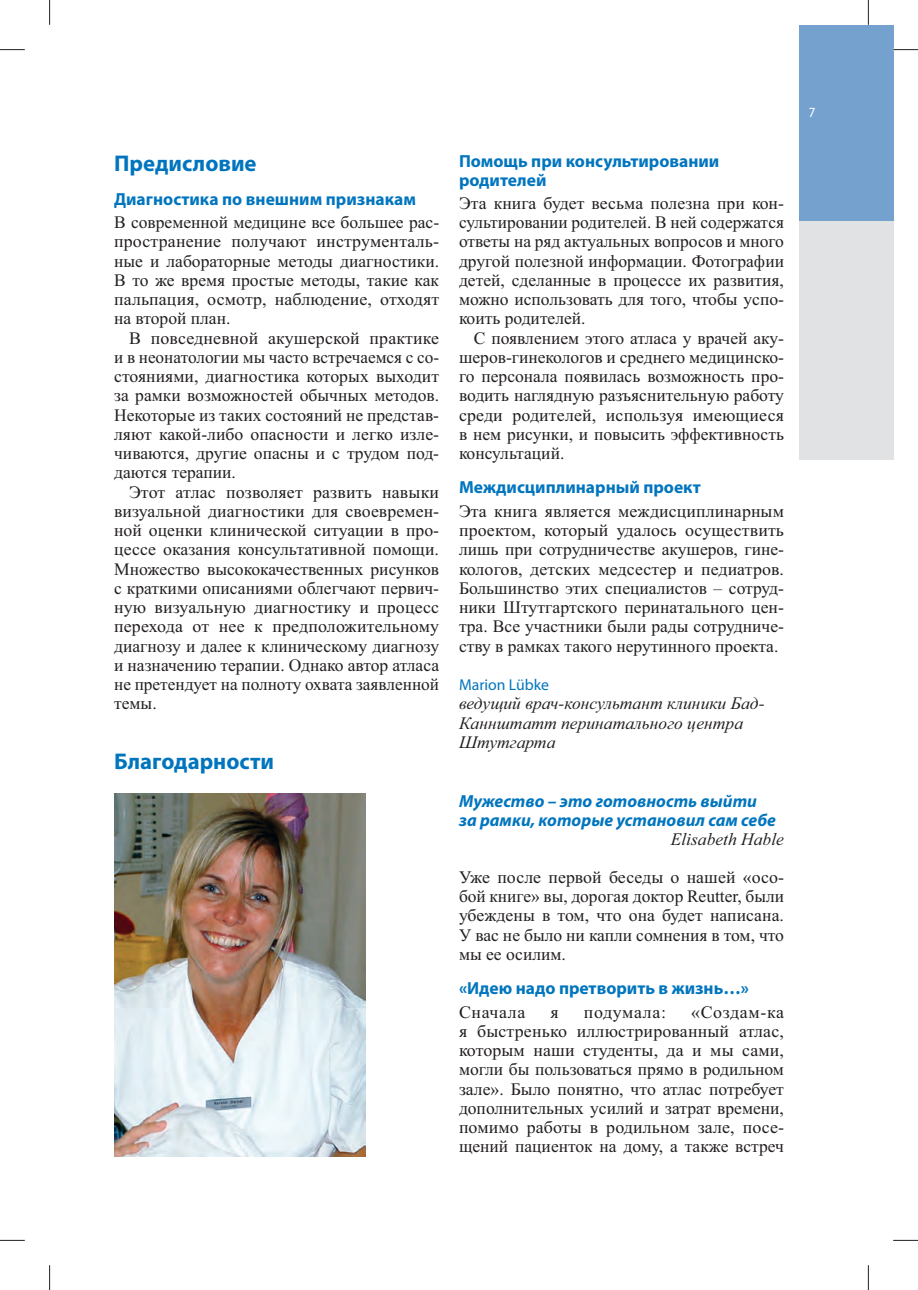
<style>
.page{position:relative;width:918px;height:1290px;background:#fff}
.page>*{position:absolute;margin:0;border:0;box-sizing:border-box;transform-origin:0 0}
.t1{font:700 22.75px "Myriad Pro";color:#0075be}
.t2{font:17.5px/19.2px "Times New Roman";color:#231f20;text-align:justify}
.t3{font:700 17.5px/19.2px "Myriad Pro";color:#0075be}
.t4{font:italic 17.5px/19.2px "Times New Roman";color:#231f20}
.t5{font:italic 700 17.5px/19.2px "Myriad Pro";color:#0075be}
.t6{font:17.5px "Times New Roman";letter-spacing:.035em;color:#231f20}
.t7{font:15.75px "Myriad Pro";color:#0075be}
.t8{font:semi-condensed 14px "Myriad Pro";color:#fff}
</style>
<div class="page">
<div style="left:799px;top:25px;width:94px;height:196px;background:#75a1cf"></div>
<div style="left:799px;top:221px;width:94px;height:238px;background:#e1e2e4"></div>
<img style="left:114px;top:793px;width:252px;height:363px">
<svg style="left:0;top:49px;width:25px;height:1px"></svg>
<svg style="left:893px;top:49px;width:25px;height:1px"></svg>
<svg style="left:0;top:1240px;width:25px;height:1px"></svg>
<svg style="left:893px;top:1240px;width:25px;height:1px"></svg>
<svg style="left:49px;top:0;width:1px;height:25px"></svg>
<svg style="left:49px;top:1265px;width:1px;height:25px"></svg>
<svg style="left:868px;top:0;width:1px;height:25px"></svg>
<svg style="left:868px;top:1265px;width:1px;height:25px"></svg>
<h1 class="t1" style="left:114px;top:150px;width:144px">Предисловие</h1>
<p class="t3" style="left:114px;top:189px;width:303px">Диагностика по внешним признакам</p>
<p class="t2" style="left:114px;top:214px;width:326px">В современной медицине все большее рас&shy;пространение получают инструменталь&shy;ные и лабораторные методы диагностики.<br>В то же время простые методы, такие как пальпация, осмотр, наблюдение, отходят на второй план.</p>
<p class="t2" style="left:114px;top:330px;width:326px;text-indent:15px">В повседневной акушерской практике и в неонатологии мы часто встречаемся с со&shy;стояниями, диагностика которых выходит за рамки возможностей обычных методов.<br>Некоторые из таких состояний не представ&shy;ляют какой-либо опасности и легко изле&shy;чиваются, другие опасны и с трудом под&shy;даются терапии.</p>
<p class="t2" style="left:114px;top:484px;width:326px;text-indent:15px">Этот атлас позволяет развить навыки визуальной диагностики для своевремен&shy;ной оценки клинической ситуации в про&shy;цессе оказания консультативной помощи.<br>Множество высококачественных рисунков с краткими описаниями облегчают первич&shy;ную визуальную диагностику и процесс перехода от нее к предположительному диагнозу и далее к клиническому диагнозу и назначению терапии. Однако автор атласа не претендует на полноту охвата заявленной темы.</p>
<h1 class="t1" style="left:114px;top:747px;width:162px">Благодарности</h1>
<p class="t3" style="left:459px;top:151px;width:262px">Помощь при консультировании родителей</p>
<p class="t2" style="left:459px;top:195px;width:326px">Эта книга будет весьма полезна при кон&shy;сультировании родителей. В ней содержатся ответы на ряд актуальных вопросов и много другой полезной информации. Фотографии детей, сделанные в процессе их развития, можно использовать для того, чтобы успо&shy;коить родителей.</p>
<p class="t2" style="left:459px;top:330px;width:326px;text-indent:15px">С появлением этого атласа у врачей аку&shy;шеров-гинекологов и среднего медицинско&shy;го персонала появилась возможность про&shy;водить наглядную разъяснительную работу среди родителей, используя имеющиеся в нем рисунки, и повысить эффективность консультаций.</p>
<p class="t3" style="left:459px;top:478px;width:243px">Междисциплинарный проект</p>
<p class="t2" style="left:459px;top:503px;width:326px">Эта книга является междисциплинарным проектом, который удалось осуществить лишь при сотрудничестве акушеров, гине&shy;кологов, детских медсестер и педиатров.<br>Большинство этих специалистов – сотруд&shy;ники Штутгартского перинатального цен&shy;тра. Все участники были рады сотрудниче&shy;ству в рамках такого нерутинного проекта.</p>
<p class="t7" style="left:459px;top:679px;width:92px">Marion Lübke</p>
<p class="t4" style="left:459px;top:694px;width:307px">ведущий врач-консультант клиники Бад-<br>Каннштатт перинатального центра<br>Штутгарта</p>
<p class="t5" style="left:459px;top:791px;width:318px">Мужество – это готовность выйти за рамки, которые установил сам себе</p>
<p class="t4" style="left:671px;top:829px;width:115px">Elisabeth Hable</p>
<p class="t2" style="left:459px;top:869px;width:326px">Уже после первой беседы о нашей «осо&shy;бой книге» вы, дорогая доктор Reutter, были убеждены в том, что она будет написана.<br>У вас не было ни капли сомнения в том, что мы ее осилим.</p>
<p class="t3" style="left:459px;top:978px;width:291px">«Идею надо претворить в жизнь…»</p>
<p class="t6" style="left:459px;top:1005px;width:68px">Сначала</p>
<p class="t2" style="left:550px;top:1004px;width:10px">я</p>
<p class="t6" style="left:584px;top:1005px;width:83px">подумала:</p>
<p class="t2" style="left:459px;top:1004px;width:326px;text-indent:232px">«Создам-ка я быстренько иллюстрированный атлас, которым наши студенты, да и мы сами, могли бы пользоваться прямо в родильном зале». Было понятно, что атлас потребует дополнительных усилий и затрат времени, помимо работы в родильном зале, посе&shy;щений пациенток на дому, а также встреч</p>
<p class="t8" style="left:809px;top:104px;width:8px">7</p>
</div>
